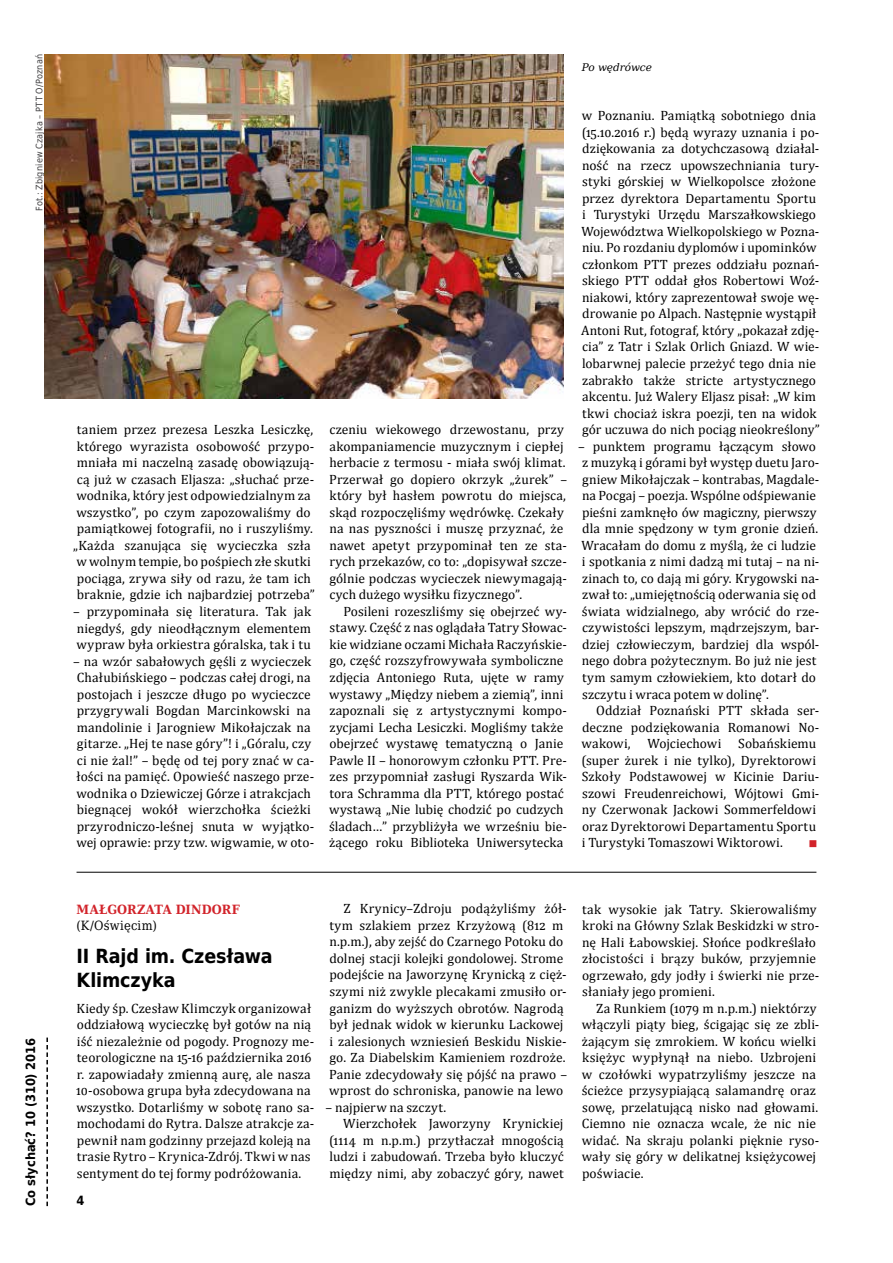
<style>
.page{position:relative;width:893px;height:1263px;background:#fff}
.page>*{position:absolute;margin:0;border:0;box-sizing:border-box;transform-origin:0 0}
.t1{font:700 19.5px/23.4px "DejaVu Sans Condensed";letter-spacing:-.005em;color:#000}
.t2{font:13.5px/16.5px "Cambria";letter-spacing:.005em;color:#000}
.t3{font:700 12.75px "DejaVu Sans Condensed";color:#000}
.t4{font:700 12.75px "DejaVu Serif Condensed";letter-spacing:.01em;color:#d2232a}
.t5{font:12.75px "DejaVu Serif Condensed";letter-spacing:.02em;color:#000}
.t6{font:italic 10.5px "DejaVu Serif";letter-spacing:-.005em;color:#000}
.t7{font:9px "DejaVu Sans Condensed";letter-spacing:.02em;color:#414042}
.t8{font:9px "DejaVu Serif";color:#d2232a}
</style>
<div class="page">
<svg style="left:46px;top:1037px;width:2px;height:169px"></svg>
<img style="left:45px;top:54px;width:519px;height:345px">
<hr style="left:77px;top:872px;width:739px;height:1px;background:#000">
<p class="t7" style="left:32px;top:211px;width:159px;rotate:-90deg">Fot.: Zbigniew Czajka – PTT O/Poznań</p>
<p class="t3" style="left:20px;top:1206px;width:170px;rotate:-90deg">Co słychać? 10 (310) 2016</p>
<p class="t6" style="left:582px;top:59px;width:72px">Po wędrówce</p>
<p class="t2" style="left:73px;top:421px;width:243px">taniem przez prezesa Leszka Lesiczkę, którego wyrazista osobowość przypo&shy;mniała mi naczelną zasadę obowiązują&shy;cą już w czasach Eljasza: „słuchać prze&shy;wodnika, który jest odpowiedzialnym za wszystko”, po czym zapozowaliśmy do pamiątkowej fotografii, no i ruszyliśmy. „Każda szanująca się wycieczka szła w wolnym tempie, bo pośpiech złe skutki pociąga, zrywa siły od razu, że tam ich braknie, gdzie ich najbardziej potrzeba”</p>
<p class="t2" style="left:73px;top:603px;width:240px;text-align:justify">– przypominała się literatura. Tak jak niegdyś, gdy nieodłącznym elementem wypraw była orkiestra góralska, tak i tu</p>
<p class="t2" style="left:73px;top:653px;width:243px">– na wzór sabałowych gęśli z wycieczek Chałubińskiego – podczas całej drogi, na postojach i jeszcze długo po wycieczce przygrywali Bogdan Marcinkowski na mandolinie i Jarogniew Mikołajczak na gitarze. „Hej te nase góry”! i „Góralu, czy ci nie żal!” – będę od tej pory znać w ca&shy;łości na pamięć. Opowieść naszego prze&shy;wodnika o Dziewiczej Górze i atrakcjach biegnącej wokół wierzchołka ścieżki przyrodniczo-leśnej snuta w wyjątko&shy;wej oprawie: przy tzw. wigwamie, w oto-</p>
<p class="t2" style="left:329px;top:421px;width:240px">czeniu wiekowego drzewostanu, przy akompaniamencie muzycznym i ciepłej herbacie z termosu - miała swój klimat.<br>Przerwał go dopiero okrzyk „żurek” – który był hasłem powrotu do miejsca, skąd rozpoczęliśmy wędrówkę. Czekały na nas pyszności i muszę przyznać, że nawet apetyt przypominał ten ze sta&shy;rych przekazów, co to: „dopisywał szcze&shy;gólnie podczas wycieczek niewymagają&shy;cych dużego wysiłku fizycznego”.</p>
<p class="t2" style="left:329px;top:603px;width:239px;text-indent:14px">Posileni rozeszliśmy się obejrzeć wy&shy;stawy. Część z nas oglądała Tatry Słowac&shy;kie widziane oczami Michała Raczyńskie&shy;go, część rozszyfrowywała symboliczne zdjęcia Antoniego Ruta, ujęte w ramy wystawy „Między niebem a ziemią”, inni zapoznali się z artystycznymi kompo&shy;zycjami Lecha Lesiczki. Mogliśmy także obejrzeć wystawę tematyczną o Janie Pawle II – honorowym członku PTT. Pre&shy;zes przypomniał zasługi Ryszarda Wik&shy;tora Schramma dla PTT, którego postać wystawą „Nie lubię chodzić po cudzych śladach…” przybliżyła we wrześniu bie&shy;żącego roku Biblioteka Uniwersytecka</p>
<p class="t2" style="left:581px;top:107px;width:240px">w Poznaniu. Pamiątką sobotniego dnia (15.10.2016 r.) będą wyrazy uznania i po&shy;dziękowania za dotychczasową działal&shy;ność na rzecz upowszechniania tury&shy;styki górskiej w Wielkopolsce złożone przez dyrektora Departamentu Sportu i Turystyki Urzędu Marszałkowskiego Województwa Wielkopolskiego w Pozna&shy;niu. Po rozdaniu dyplomów i upominków członkom PTT prezes oddziału poznań&shy;skiego PTT oddał głos Robertowi Woź&shy;niakowi, który zaprezentował swoje wę&shy;drowanie po Alpach. Następnie wystąpił Antoni Rut, fotograf, który „pokazał zdję&shy;cia” z Tatr i Szlak Orlich Gniazd. W wie&shy;lobarwnej palecie przeżyć tego dnia nie zabrakło także stricte artystycznego akcentu. Już Walery Eljasz pisał: „W kim tkwi chociaż iskra poezji, ten na widok gór uczuwa do nich pociąg nieokreślony”</p>
<p class="t2" style="left:578px;top:438px;width:243px">– punktem programu łączącym słowo z muzyką i górami był występ duetu Jaro&shy;gniew Mikołajczak – kontrabas, Magdale&shy;na Pocgaj – poezja. Wspólne odśpiewanie pieśni zamknęło ów magiczny, pierwszy dla mnie spędzony w tym gronie dzień.<br>Wracałam do domu z myślą, że ci ludzie i spotkania z nimi dadzą mi tutaj – na ni&shy;zinach to, co dają mi góry. Krygowski na&shy;zwał to: „umiejętnością oderwania się od świata widzialnego, aby wrócić do rze&shy;czywistości lepszym, mądrzejszym, bar&shy;dziej człowieczym, bardziej dla wspól&shy;nego dobra pożytecznym. Bo już nie jest tym samym człowiekiem, kto dotarł do szczytu i wraca potem w dolinę”.</p>
<p class="t2" style="left:582px;top:702px;width:239px;text-indent:15px">Oddział Poznański PTT składa ser&shy;deczne podziękowania Romanowi No&shy;wakowi, Wojciechowi Sobańskiemu (super żurek i nie tylko), Dyrektorowi Szkoły Podstawowej w Kicinie Dariu&shy;szowi Freudenreichowi, Wójtowi Gmi&shy;ny Czerwonak Jackowi Sommerfeldowi oraz Dyrektorowi Departamentu Sportu i Turystyki Tomaszowi Wiktorowi.</p>
<p class="t8" style="left:809px;top:836px;width:10px">■</p>
<p class="t4" style="left:77px;top:899px;width:165px">MAŁGORZATA DINDORF</p>
<p class="t5" style="left:76px;top:916px;width:82px">(K/Oświęcim)</p>
<h1 class="t1" style="left:76px;top:944px;width:198px">II Rajd im. Czesława<br>Klimczyka</h1>
<p class="t2" style="left:76px;top:1000px;width:239px">Kiedy śp. Czesław Klimczyk organizował oddziałową wycieczkę był gotów na nią iść niezależnie od pogody. Prognozy me&shy;teorologiczne na 15-16 października 2016 r. zapowiadały zmienną aurę, ale nasza 10-osobowa grupa była zdecydowana na wszystko. Dotarliśmy w sobotę rano sa&shy;mochodami do Rytra. Dalsze atrakcje za&shy;pewnił nam godzinny przejazd koleją na trasie Rytro – Krynica-Zdrój. Tkwi w nas sentyment do tej formy podróżowania.</p>
<p class="t3" style="left:77px;top:1190px;width:9px">4</p>
<p class="t2" style="left:329px;top:900px;width:240px;text-indent:14px">Z Krynicy–Zdroju podążyliśmy żół&shy;tym szlakiem przez Krzyżową (812 m n.p.m.), aby zejść do Czarnego Potoku do dolnej stacji kolejki gondolowej. Strome podejście na Jaworzynę Krynicką z cięż&shy;szymi niż zwykle plecakami zmusiło or&shy;ganizm do wyższych obrotów. Nagrodą był jednak widok w kierunku Lackowej i zalesionych wzniesień Beskidu Niskie&shy;go. Za Diabelskim Kamieniem rozdroże.<br>Panie zdecydowały się pójść na prawo – wprost do schroniska, panowie na lewo</p>
<p class="t2" style="left:326px;top:1099px;width:122px">– najpierw na szczyt.</p>
<p class="t2" style="left:343px;top:1115px;width:222px">Wierzchołek Jaworzyny Krynickiej</p>
<p class="t2" style="left:329px;top:1132px;width:236px">(1114 m n.p.m.) przytłaczał mnogością</p>
<p class="t2" style="left:329px;top:1148px;width:236px">ludzi i zabudowań. Trzeba było kluczyć</p>
<p class="t2" style="left:329px;top:1165px;width:236px">między nimi, aby zobaczyć góry, nawet</p>
<p class="t2" style="left:582px;top:901px;width:239px">tak wysokie jak Tatry. Skierowaliśmy kroki na Główny Szlak Beskidzki w stro&shy;nę Hali Łabowskiej. Słońce podkreślało złocistości i brązy buków, przyjemnie ogrzewało, gdy jodły i świerki nie prze&shy;słaniały jego promieni.</p>
<p class="t2" style="left:582px;top:1000px;width:239px;text-indent:14px">Za Runkiem (1079 m n.p.m.) niektórzy włączyli piąty bieg, ścigając się ze zbli&shy;żającym się zmrokiem. W końcu wielki księżyc wypłynął na niebo. Uzbrojeni w czołówki wypatrzyliśmy jeszcze na ścieżce przysypiającą salamandrę oraz sowę, przelatującą nisko nad głowami.<br>Ciemno nie oznacza wcale, że nic nie widać. Na skraju polanki pięknie ryso&shy;wały się góry w delikatnej księżycowej poświacie.</p>
</div>
